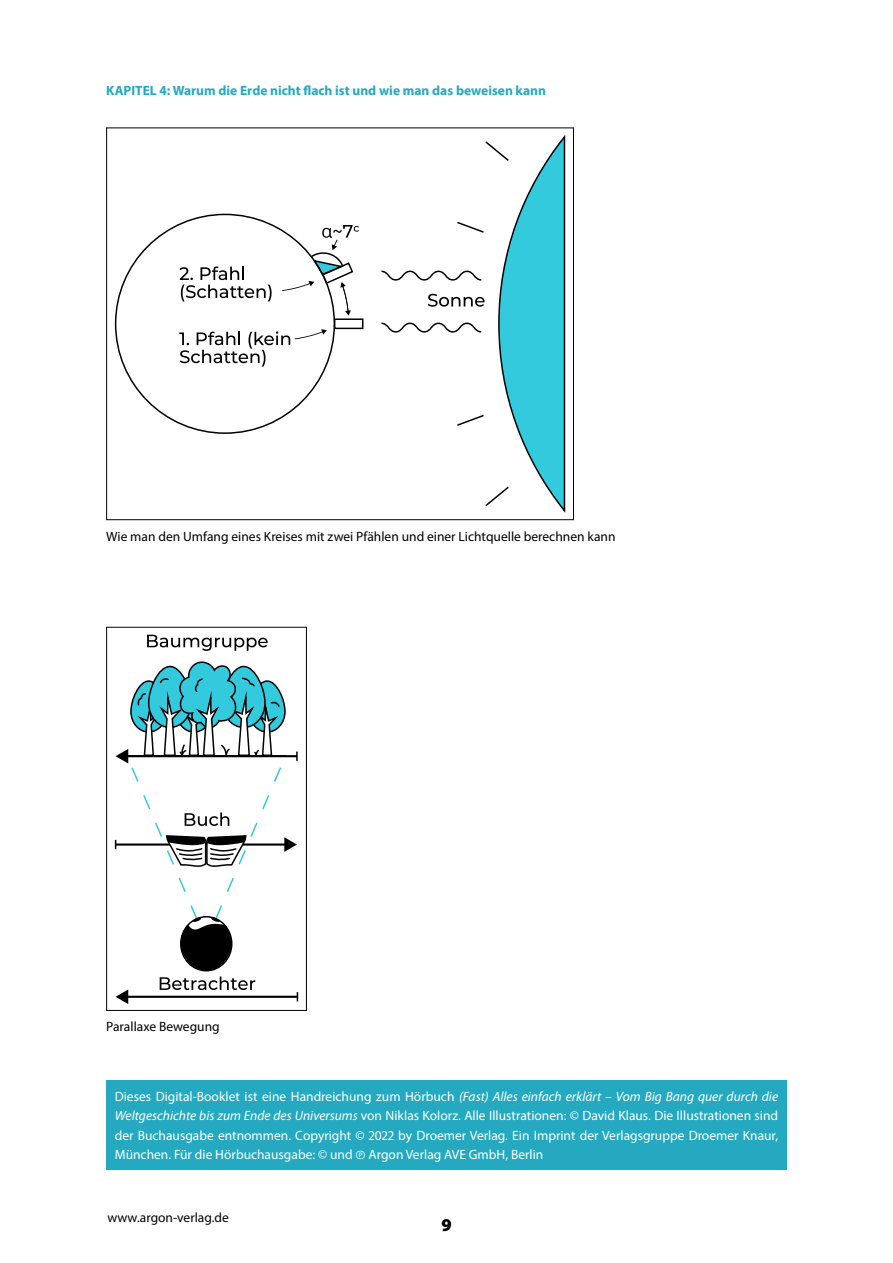
<style>
.page{position:relative;width:893px;height:1263px;background:#fff}
.page>*{position:absolute;margin:0;border:0;box-sizing:border-box;transform-origin:0 0}
.t1{font:900 18px "Myriad Pro";color:#000}
.t2{font:13.5px/19.5px "Myriad Pro";color:#fff;text-align:justify}
.Fließtext{font:13.5px "Myriad Pro";color:#000}
.ZÜ{font:700 13.5px "Myriad Pro";color:#24a9c1}
.s1{font-style:italic}
</style>
<div class="page">
<div style="left:334px;top:318px;width:29px;height:11px;border:2px solid #000"></div>
<svg style="left:381px;top:135px;width:185px;height:378px"></svg>
<svg style="left:179px;top:266px;width:93px;height:35px"></svg>
<svg style="left:179px;top:329px;width:148px;height:38px"></svg>
<svg style="left:282px;top:225px;width:77px;height:91px"></svg>
<svg style="left:147px;top:635px;width:121px;height:16px"></svg>
<svg style="left:115px;top:661px;width:183px;height:343px"></svg>
<div style="left:106px;top:627px;width:201px;height:384px;border:1px solid #000"></div>
<div style="left:106px;top:1080px;width:681px;height:89px;background:#24a9c1"></div>
<p class="ZÜ" style="left:106px;top:82px;width:441px">KAPITEL 4: Warum die Erde nicht flach ist und wie man das beweisen kann</p>
<p class="Fließtext" style="left:106px;top:528px;width:511px">Wie man den Umfang eines Kreises mit zwei Pfählen und einer Lichtquelle berechnen kann</p>
<p class="Fließtext" style="left:106px;top:1018px;width:115px">Parallaxe Bewegung</p>
<p class="t2" style="left:115px;top:1086px;width:665px">Dieses Digital-Booklet ist eine Handreichung zum Hörbuch <span class="s1">(Fast) Alles einfach erklärt – Vom Big Bang quer durch die Weltgeschichte bis zum Ende des Universums</span> von Niklas Kolorz. Alle Illustrationen: © David Klaus. Die Illustrationen sind der Buchausgabe entnommen. Copyright © 2022 by Droemer Verlag. Ein Imprint der Verlagsgruppe Droemer Knaur, München. Für die Hörbuchausgabe: © und Argon Verlag AVE GmbH, Berlin</p>
<p class="Fließtext" style="left:107px;top:1209px;width:123px">www.argon-verlag.de</p>
<h1 class="t1" style="left:441px;top:1215px;width:12px">9</h1>
</div>
